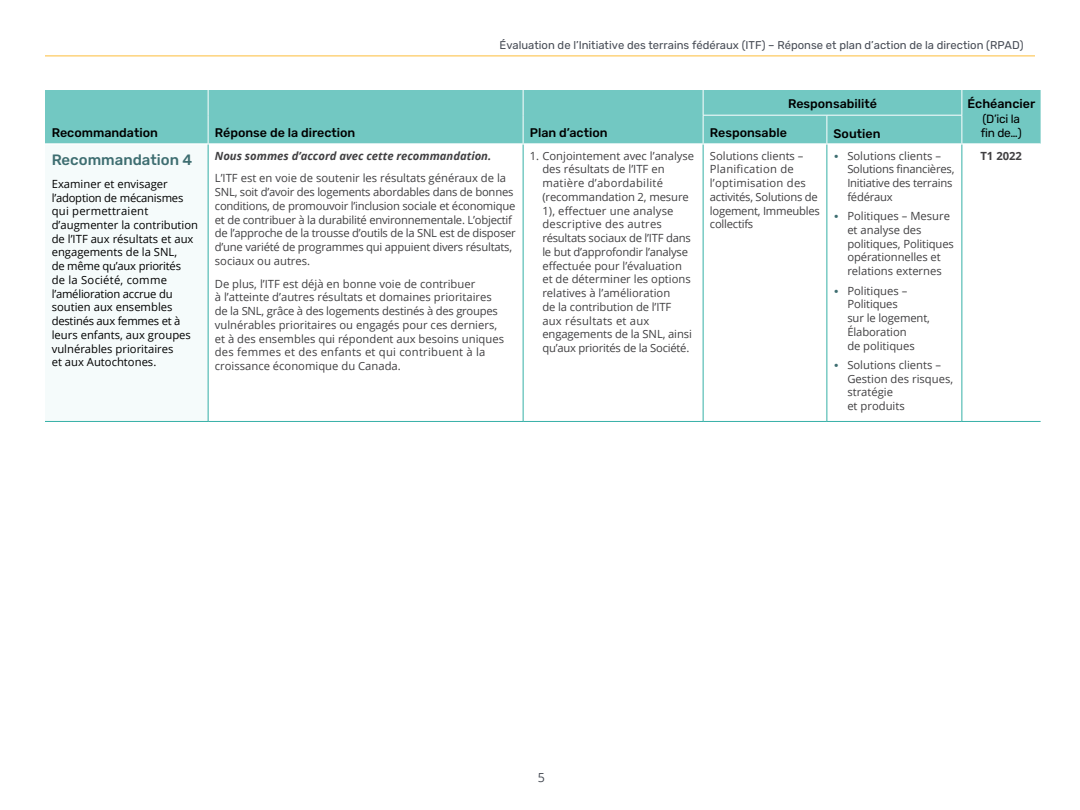
<style>
.page{position:relative;width:1080px;height:810px;background:#fff}
.page>*{position:absolute;margin:0;border:0;box-sizing:border-box;transform-origin:0 0}
.Subhead-Recommend{font:500 15px "Rubik";color:#3e6e71}
.t1{font:500 12.5px "Rubik";color:#000}
.t2{font:12.5px "Open Sans";color:#474c55}
.t3{font:11.88px "Rubik";letter-spacing:-.02em;color:#000}
.P_Body{font:11.25px/13.8px "Open Sans";color:#414042}
.P_Body-2{font:11.25px/13.8px "Open Sans";letter-spacing:-.02em;color:#414042}
.P_Body-Recommend{font:11.25px/13.8px "Open Sans";color:#000}
.t4{font:11.25px "Rubik";color:#474c55}
.P_Body-3{font:italic 700 11.25px "Open Sans";color:#414042}
.P_Body-4{font:700 11.25px "Open Sans";color:#414042}
.s1{font-family:"Rubik";font-size:15px;color:#3e6e71}
</style>
<div class="page">
<hr style="left:45px;top:56px;width:990px;height:1px;background:#fdbd3b">
<div style="left:45px;top:90px;width:996px;height:53px;background:#72c8c2"></div>
<div style="left:45px;top:144px;width:163px;height:277px;background:#f5fbfb"></div>
<svg style="left:208px;top:90px;width:1px;height:53px"></svg>
<svg style="left:523px;top:90px;width:1px;height:53px"></svg>
<svg style="left:703px;top:90px;width:1px;height:53px"></svg>
<svg style="left:827px;top:116px;width:1px;height:27px"></svg>
<svg style="left:962px;top:90px;width:1px;height:53px"></svg>
<hr style="left:703px;top:115px;width:124px;height:1px;background:#fff">
<hr style="left:827px;top:115px;width:135px;height:1px;background:#fff">
<hr style="left:45px;top:143px;width:163px;height:2px;background:#fff">
<hr style="left:208px;top:145px;width:1px;height:276px;background:#36b0a7">
<hr style="left:523px;top:145px;width:1px;height:276px;background:#36b0a7">
<hr style="left:703px;top:145px;width:1px;height:276px;background:#36b0a7">
<hr style="left:827px;top:145px;width:1px;height:276px;background:#36b0a7">
<hr style="left:962px;top:145px;width:1px;height:276px;background:#36b0a7">
<hr style="left:45px;top:421px;width:163px;height:1px;background:#36b0a7">
<hr style="left:208px;top:421px;width:315px;height:1px;background:#36b0a7">
<hr style="left:523px;top:421px;width:180px;height:1px;background:#36b0a7">
<hr style="left:703px;top:421px;width:124px;height:1px;background:#36b0a7">
<hr style="left:827px;top:421px;width:135px;height:1px;background:#36b0a7">
<hr style="left:962px;top:421px;width:79px;height:1px;background:#36b0a7">
<p class="t4" style="left:500px;top:38px;width:526px">Évaluation de l’Initiative des terrains fédéraux (ITF) – Réponse et plan d’action de la direction (RPAD)</p>
<p class="t1" style="left:52px;top:126px;width:108px">Recommandation</p>
<p class="t1" style="left:215px;top:126px;width:142px">Réponse de la direction</p>
<p class="t1" style="left:530px;top:126px;width:79px">Plan d’action</p>
<p class="t1" style="left:788px;top:97px;width:91px">Responsabilité</p>
<p class="t1" style="left:968px;top:97px;width:69px">Échéancier</p>
<p class="t3" style="left:982px;top:112px;width:39px">(D’ici la</p>
<p class="t1" style="left:710px;top:126px;width:79px">Responsable</p>
<p class="t1" style="left:834px;top:127px;width:48px">Soutien</p>
<p class="t3" style="left:981px;top:126px;width:42px">fin de…)</p>
<h3 class="Subhead-Recommend" style="left:52px;top:151px;width:142px">Recommandation 4</h3>
<p class="P_Body-Recommend" style="left:52px;top:177px;width:148px">Examiner et envisager l’adoption de mécanismes qui permettraient d’augmenter la contribution de l’ITF aux résultats et aux engagements de la SNL,<br>de même qu’aux priorités<br>de la Société, comme l’amélioration accrue du soutien aux ensembles destinés aux femmes et à leurs enfants, aux groupes vulnérables prioritaires<br>et aux Autochtones.</p>
<p class="P_Body-3" style="left:215px;top:148px;width:278px">Nous sommes d’accord avec cette recommandation.</p>
<p class="P_Body-2" style="left:215px;top:171px;width:302px">L’ITF est en voie de soutenir les résultats généraux de la SNL, soit d’avoir des logements abordables dans de bonnes conditions, de promouvoir l’inclusion sociale et économique et de contribuer à la durabilité environnementale. L’objectif de l’approche de la trousse d’outils de la SNL est de disposer d’une variété de programmes qui appuient divers résultats, sociaux ou autres.</p>
<p class="P_Body" style="left:215px;top:276px;width:291px">De plus, l’ITF est déjà en bonne voie de contribuer<br>à l’atteinte d’autres résultats et domaines prioritaires de la SNL, grâce à des logements destinés à des groupes vulnérables prioritaires ou engagés pour ces derniers, et à des ensembles qui répondent aux besoins uniques des femmes et des enfants et qui contribuent à la croissance économique du Canada.</p>
<p class="P_Body" style="left:542px;top:148px;width:153px;text-indent:-12px">1. Conjointement avec l’analyse des résultats de l’ITF en matière d’abordabilité (recommandation 2, mesure<br>1), effectuer une analyse descriptive des autres résultats sociaux de l’ITF dans le but d’approfondir l’analyse effectuée pour l’évaluation et de déterminer les options relatives à l’amélioration<br>de la contribution de l’ITF<br>aux résultats et aux engagements de la SNL, ainsi qu’aux priorités de la Société.</p>
<p class="P_Body-2" style="left:710px;top:148px;width:112px">Solutions clients –<br>Planification de l’optimisation des activités, Solutions de logement, Immeubles collectifs</p>
<p class="P_Body-2" style="left:847px;top:148px;width:109px;text-indent:-14px"><span class="s1">•</span> Solutions clients –<br>Solutions financières,<br>Initiative des terrains fédéraux</p>
<p class="P_Body" style="left:847px;top:209px;width:108px;text-indent:-14px"><span class="s1">•</span> Politiques – Mesure et analyse des politiques, Politiques opérationnelles et relations externes</p>
<p class="P_Body" style="left:847px;top:283px;width:84px;text-indent:-14px"><span class="s1">•</span> Politiques –<br>Politiques<br>sur le logement,<br>Élaboration<br>de politiques</p>
<p class="P_Body" style="left:847px;top:358px;width:107px;text-indent:-14px"><span class="s1">•</span> Solutions clients –<br>Gestion des risques, stratégie<br>et produits</p>
<p class="P_Body-4" style="left:980px;top:148px;width:43px">T1 2022</p>
<p class="t2" style="left:538px;top:769px;width:9px">5</p>
</div>
